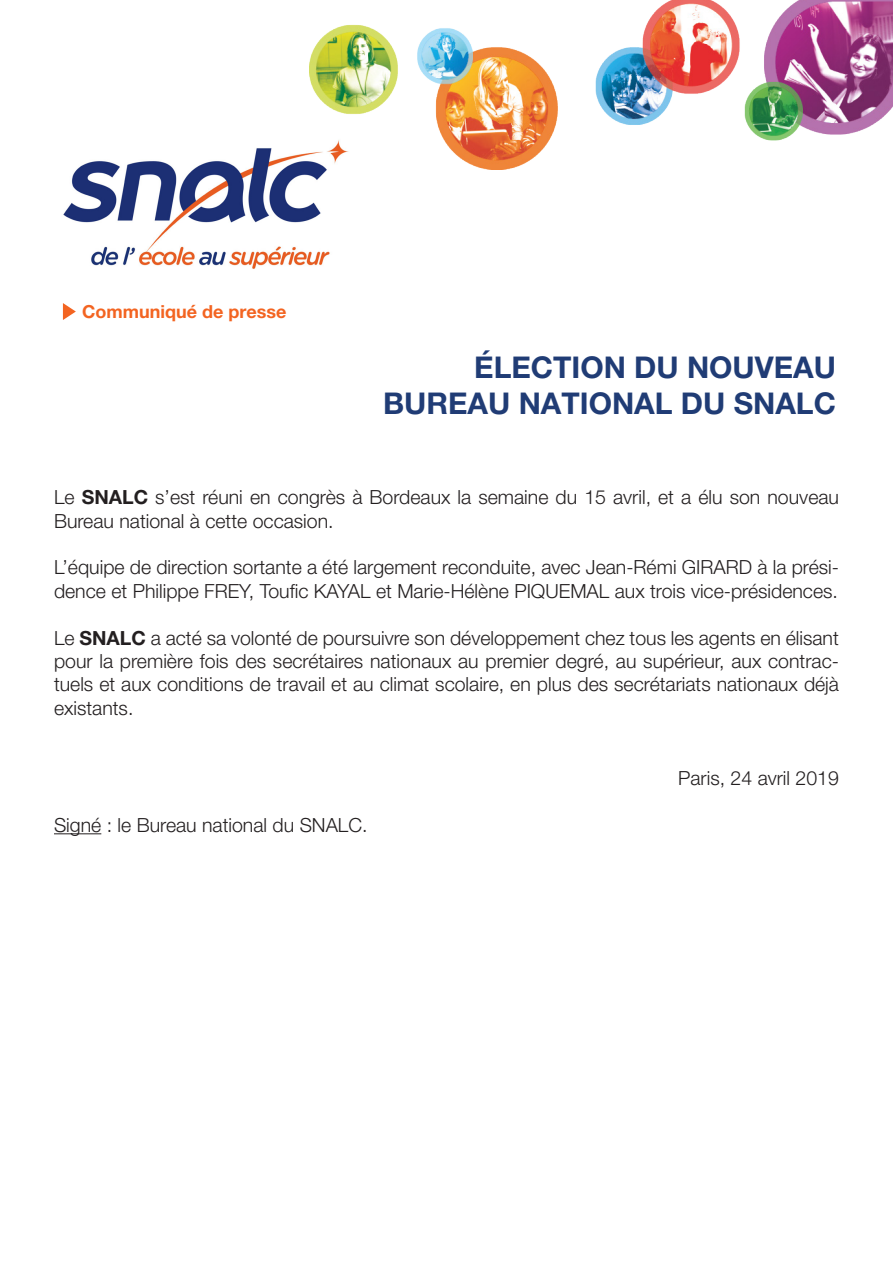
<style>
.page{position:relative;width:893px;height:1263px;background:#fff}
.page>*{position:absolute;margin:0;border:0;box-sizing:border-box;transform-origin:0 0}
.t1{font:700 30px "Helvetica Neue LT Pro";color:#203c75}
.t2{font:300 19.5px/23.4px "Helvetica Neue LT Pro";color:#231f20}
.t3{font:700 18px "Helvetica Neue LT Pro";color:#f36421}
.s1{font-weight:700}
</style>
<div class="page">
<img style="left:309px;top:0;width:584px;height:170px">
<img style="left:63px;top:136px;width:290px;height:133px">
<svg style="left:63px;top:303px;width:13px;height:17px"></svg>
<hr style="left:54px;top:833px;width:47px;height:1px;background:#231f20">
<p class="t3" style="left:82px;top:300px;width:206px">Communiqué de presse</p>
<p class="t1" style="left:474px;top:348px;width:363px">ÉLECTION DU NOUVEAU</p>
<p class="t1" style="left:383px;top:384px;width:454px">BUREAU NATIONAL DU SNALC</p>
<p class="t2" style="left:54px;top:485px;width:786px">Le <span class="s1">SNALC</span> s’est réuni en congrès à Bordeaux la semaine du 15 avril, et a élu son nouveau<br>Bureau national à cette occasion.</p>
<p class="t2" style="left:54px;top:555px;width:786px">L’équipe de direction sortante a été largement reconduite, avec Jean-Rémi GIRARD à la prési&shy;dence et Philippe FREY, Toufic KAYAL et Marie-Hélène PIQUEMAL aux trois vice-présidences.</p>
<p class="t2" style="left:54px;top:626px;width:786px;text-align:justify">Le <span class="s1">SNALC</span> a acté sa volonté de poursuivre son développement chez tous les agents en élisant pour la première fois des secrétaires nationaux au premier degré, au supérieur, aux contrac&shy;tuels et aux conditions de travail et au climat scolaire, en plus des secrétariats nationaux déjà existants.</p>
<p class="t2" style="left:54px;top:813px;width:315px">Signé : le Bureau national du SNALC.</p>
<p class="t2" style="left:678px;top:766px;width:162px">Paris, 24 avril 2019</p>
</div>
